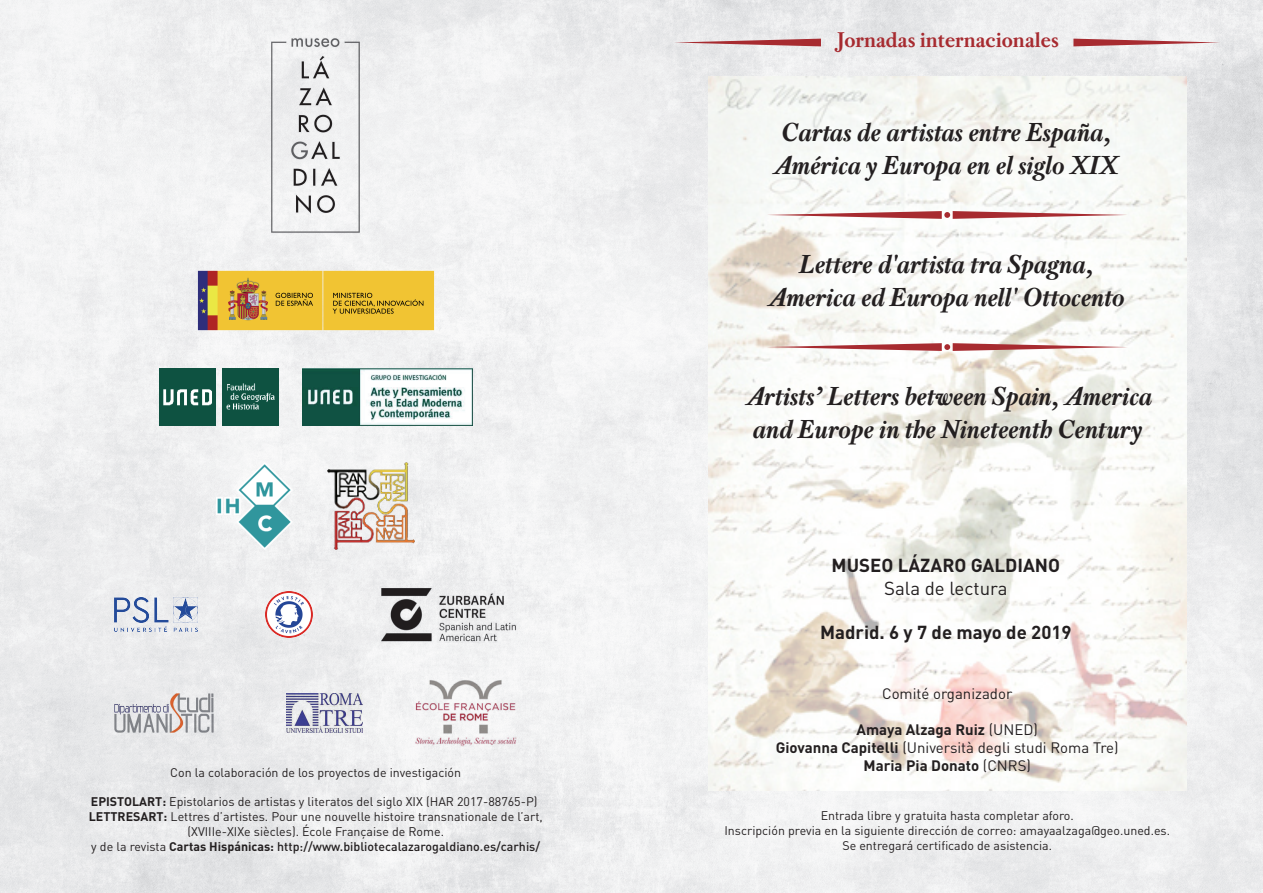
<style>
.page{position:relative;width:1263px;height:893px;background:#fff}
.page>*{position:absolute;margin:0;border:0;box-sizing:border-box;transform-origin:0 0}
.t1{font:italic 700 27.45px/33px "Pradell";color:#231f20}
.t2{font:700 22.5px "Pradell";color:#a72b30}
.t3{font:700 18.6px "DIN Pro";color:#231f20}
.t4{font:18.6px "DIN Pro";color:#231f20}
.t5{font:700 15px/18px "DIN Pro";color:#231f20;text-align:center}
.t6{font:15px "DIN Pro";color:#231f20}
.t7{font:12.45px/14.9px "DIN Pro";color:#231f20;text-align:center}
.s1{font-weight:700}
.s2{font-weight:500}
.s3{font-weight:400}
</style>
<div class="page">
<img style="left:0;top:0;width:1263px;height:893px">
<img style="left:708px;top:76px;width:478px;height:715px">
<img style="left:271px;top:38px;width:90px;height:195px">
<img style="left:196px;top:270px;width:239px;height:62px">
<img style="left:159px;top:369px;width:119px;height:56px">
<img style="left:303px;top:369px;width:169px;height:56px">
<img style="left:327px;top:462px;width:88px;height:87px">
<img style="left:217px;top:462px;width:76px;height:87px">
<img style="left:115px;top:694px;width:98px;height:39px">
<img style="left:286px;top:694px;width:76px;height:39px">
<img style="left:414px;top:680px;width:103px;height:67px">
<img style="left:380px;top:586px;width:137px;height:57px">
<img style="left:266px;top:591px;width:46px;height:47px">
<img style="left:115px;top:597px;width:83px;height:35px">
<svg style="left:767px;top:211px;width:360px;height:8px"></svg>
<svg style="left:767px;top:343px;width:360px;height:8px"></svg>
<svg style="left:1073px;top:39px;width:147px;height:7px"></svg>
<svg style="left:674px;top:39px;width:147px;height:7px"></svg>
<p class="t7" style="left:170px;top:764px;width:292px">Con la colaboración de los proyectos de investigación</p>
<p class="t7" style="left:89px;top:794px;width:455px"><span class="s1">EPISTOLART:</span> Epistolarios de artistas y literatos del siglo XIX (HAR 2017-88765-P)<br><span class="s1">LETTRESART:</span> Lettres d’artistes. Pour une nouvelle histoire transnationale de l’art, (XVIIIe-XIXe siècles). École Française de Rome.<br>y de la revista <span class="s1">Cartas Hispánicas:</span> <span class="s2">http://www.bibliotecalazarogaldiano.es/carhis/</span></p>
<h2 class="t2" style="left:837px;top:26px;width:224px">Jornadas internacionales</h2>
<h1 class="t1" style="left:776px;top:116px;width:345px">Cartas de artistas entre España,<br>América y Europa en el siglo XIX</h1>
<h1 class="t1" style="left:770px;top:248px;width:356px;text-align:center">Lettere d'artista tra Spagna,<br>America ed Europa nell' Ottocento</h1>
<h1 class="t1" style="left:748px;top:380px;width:405px">Artists’ Letters between Spain, America and Europe in the Nineteenth Century</h1>
<h3 class="t3" style="left:831px;top:553px;width:230px">MUSEO LÁZARO GALDIANO</h3>
<h3 class="t4" style="left:884px;top:575px;width:125px">Sala de lectura</h3>
<h3 class="t3" style="left:820px;top:620px;width:253px">Madrid. 6 y 7 de mayo de 2019</h3>
<p class="t6" style="left:882px;top:684px;width:132px">Comité organizador</p>
<p class="t5" style="left:776px;top:720px;width:344px">Amaya Alzaga Ruiz <span class="s3">(UNED)<br></span>Giovanna Capitelli <span class="s3">(Università degli studi Roma Tre)<br></span>Maria Pia Donato <span class="s3">(CNRS)</span></p>
<p class="t7" style="left:724px;top:808px;width:447px">Entrada libre y gratuita hasta completar aforo.<br>Inscripción previa en la siguiente dirección de correo: amayaalzaga@geo.uned.es.<br>Se entregará certificado de asistencia.</p>
</div>
